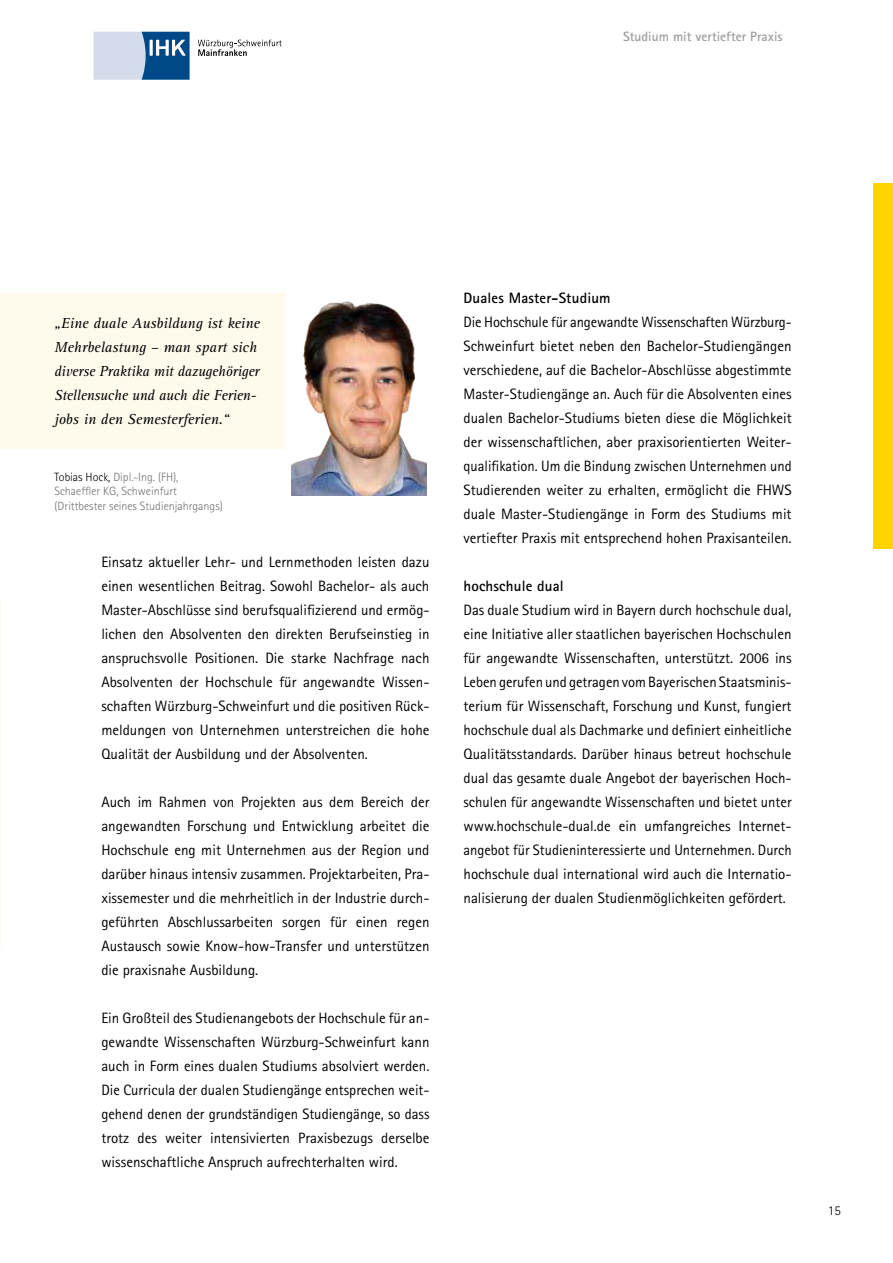
<style>
.page{position:relative;width:893px;height:1263px;background:#fff}
.page>*{position:absolute;margin:0;border:0;box-sizing:border-box;transform-origin:0 0}
.t1{font:15px/24px "Rotis Sans Serif Std";color:#000;text-align:justify}
.t2{font:italic 15px/24px "Rotis Serif Std";color:#000}
.t3{font:700 15px "Rotis Sans Serif Std";letter-spacing:.01em;color:#000}
.t4{font:700 13.5px "Rotis Sans Serif Std";color:#9c9d9d}
.t5{font:300 13.5px "Rotis Sans Serif Std";color:#000}
.t6{font:300 12px/14.4px "Rotis Sans Serif Std";color:#6f6f6e}
.s1{color:#000}
</style>
<div class="page">
<svg style="left:94px;top:32px;width:96px;height:48px;background:#7fa2c3"></svg>
<svg style="left:198px;top:40px;width:84px;height:16px"></svg>
<div style="left:874px;top:183px;width:19px;height:366px;background:#ffd400"></div>
<img style="left:292px;top:301px;width:135px;height:195px">
<div style="left:0;top:293px;width:286px;height:156px;background:#fffbec"></div>
<p class="t4" style="left:623px;top:28px;width:161px">Studium mit vertiefter Praxis</p>
<p class="t2" style="left:55px;top:311px;width:207px">„Eine duale Ausbildung ist keine<br>Mehrbelastung – man spart sich diverse Praktika mit dazugehöriger<br>Stellensuche und auch die Ferien&shy;jobs in den Semesterferien.“</p>
<p class="t6" style="left:55px;top:470px;width:170px"><span class="s1">Tobias Hock,</span> Dipl.-Ing. (FH),<br>Schaeffler KG, Schweinfurt (Drittbester seines Studienjahrgangs)</p>
<p class="t1" style="left:101px;top:550px;width:330px">Einsatz aktueller Lehr- und Lernmethoden leisten dazu einen wesentlichen Beitrag. Sowohl Bachelor- als auch Master-Abschlüsse sind berufsqualifizierend und ermög&shy;lichen den Absolventen den direkten Berufseinstieg in anspruchsvolle Positionen. Die starke Nachfrage nach Absolventen der Hochschule für angewandte Wissen&shy;schaften Würzburg-Schweinfurt und die positiven Rück&shy;meldungen von Unternehmen unterstreichen die hohe Qualität der Ausbildung und der Absolventen.</p>
<p class="t1" style="left:101px;top:790px;width:330px">Auch im Rahmen von Projekten aus dem Bereich der angewandten Forschung und Entwicklung arbeitet die Hochschule eng mit Unternehmen aus der Region und darüber hinaus intensiv zusammen. Projektarbeiten, Pra&shy;xissemester und die mehrheitlich in der Industrie durch&shy;geführten Abschlussarbeiten sorgen für einen regen Austausch sowie Know-how-Transfer und unterstützen die praxisnahe Ausbildung.</p>
<p class="t1" style="left:101px;top:1006px;width:330px">Ein Großteil des Studienangebots der Hochschule für an&shy;gewandte Wissenschaften Würzburg-Schweinfurt kann auch in Form eines dualen Studiums absolviert werden.<br>Die Curricula der dualen Studiengänge entsprechen weit&shy;gehend denen der grundständigen Studiengänge, so dass trotz des weiter intensivierten Praxisbezugs derselbe wissenschaftliche Anspruch aufrechterhalten wird.</p>
<p class="t3" style="left:463px;top:288px;width:149px">Duales Master-Studium</p>
<p class="t1" style="left:463px;top:310px;width:330px">Die Hochschule für angewandte Wissenschaften Würzburg-Schweinfurt bietet neben den Bachelor-Studiengängen verschiedene, auf die Bachelor-Abschlüsse abgestimmte Master-Studiengänge an. Auch für die Absolventen eines dualen Bachelor-Studiums bieten diese die Möglichkeit der wissenschaftlichen, aber praxisorientierten Weiter&shy;qualifikation. Um die Bindung zwischen Unternehmen und Studierenden weiter zu erhalten, ermöglicht die FHWS duale Master-Studiengänge in Form des Studiums mit vertiefter Praxis mit entsprechend hohen Praxisanteilen.</p>
<p class="t3" style="left:463px;top:576px;width:102px">hochschule dual</p>
<p class="t1" style="left:463px;top:598px;width:330px">Das duale Studium wird in Bayern durch hochschule dual, eine Initiative aller staatlichen bayerischen Hochschulen für angewandte Wissenschaften, unterstützt. 2006 ins Leben gerufen und getragen vom Bayerischen Staatsminis&shy;terium für Wissenschaft, Forschung und Kunst, fungiert hochschule dual als Dachmarke und definiert einheitliche Qualitätsstandards. Darüber hinaus betreut hochschule dual das gesamte duale Angebot der bayerischen Hoch&shy;schulen für angewandte Wissenschaften und bietet unter www.hochschule-dual.de ein umfangreiches Internet&shy;angebot für Studieninteressierte und Unternehmen. Durch hochschule dual international wird auch die Internatio&shy;nalisierung der dualen Studienmöglichkeiten gefördert.</p>
<p class="t5" style="left:828px;top:1203px;width:15px">15</p>
</div>
